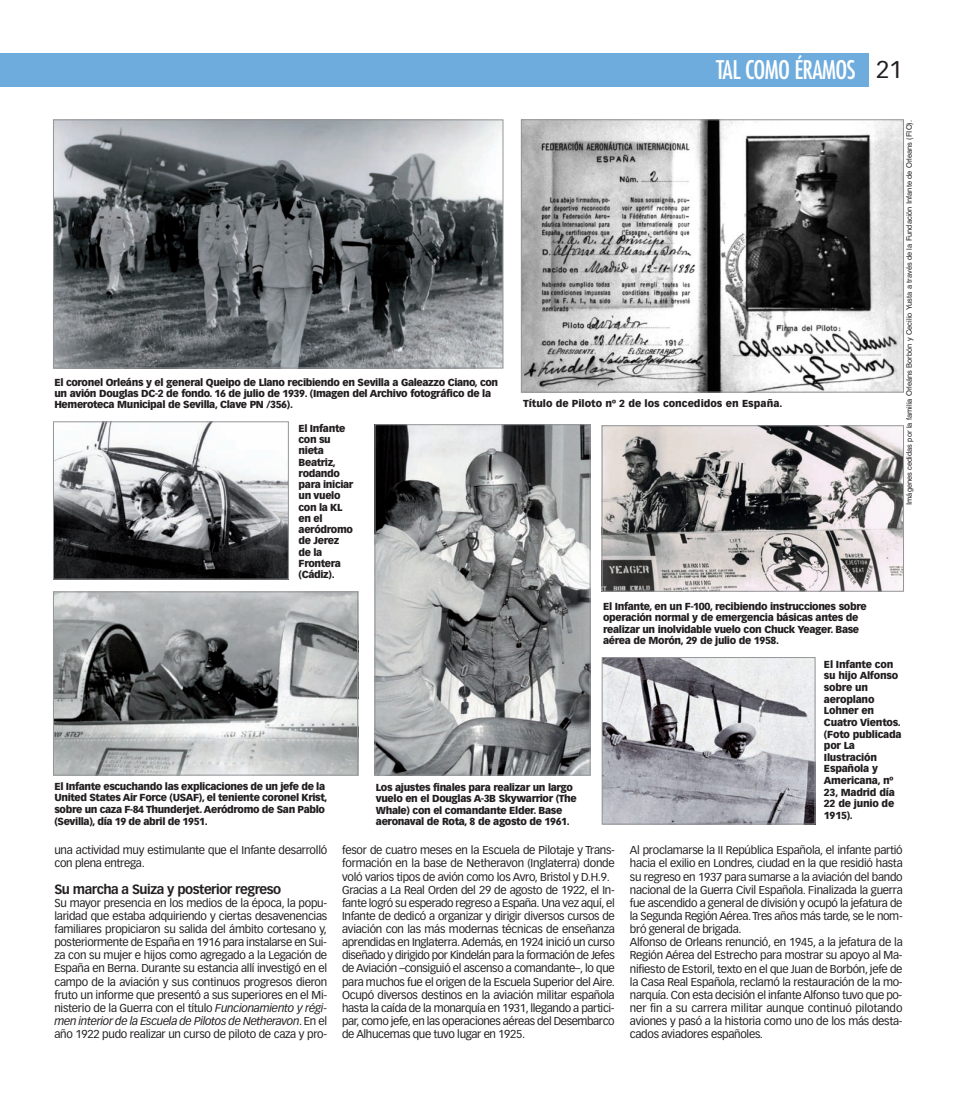
<style>
.page{position:relative;width:957px;height:1099px;background:#fff}
.page>*{position:absolute;margin:0;border:0;box-sizing:border-box;transform-origin:0 0}
.t1{font:condensed 25px "Futura";letter-spacing:-.025em;color:#fff}
.t2{font:700 13.12px "Vectora LH";letter-spacing:-.035em;color:#231f20}
.t3{font:11.25px/13.1px "Vectora LH";letter-spacing:-.02em;color:#231f20}
.t4{font:900 10px/11.2px "Vectora LH";letter-spacing:-.035em;color:#231f20}
.t5{font:900 10px "Vectora LH";color:#231f20}
.t6{font:7.5px "Helvetica";color:#231f20}
.s1{font-family:"Vectora LH";font-stretch:normal;font-size:23.75px;color:#231f20}
.s2{font-style:italic}
</style>
<div class="page">
<img style="left:55px;top:122px;width:446px;height:244px">
<div style="left:53px;top:120px;width:450px;height:248px;border:1px solid #939598"></div>
<img style="left:55px;top:423px;width:232px;height:154px">
<div style="left:53px;top:421px;width:236px;height:158px;border:1px solid #939598"></div>
<img style="left:55px;top:593px;width:301px;height:180px">
<div style="left:53px;top:591px;width:305px;height:184px;border:1px solid #939598"></div>
<img style="left:601px;top:425px;width:301px;height:166px">
<div style="left:602px;top:425px;width:302px;height:166px;border:1px solid #939598"></div>
<img style="left:377px;top:426px;width:211px;height:347px">
<div style="left:375px;top:424px;width:215px;height:351px;border:1px solid #939598"></div>
<div style="left:0;top:53px;width:868px;height:33px;background:#6eacdd"></div>
<img style="left:523px;top:121px;width:379px;height:269px">
<div style="left:521px;top:119px;width:383px;height:273px;border:1px solid #939598"></div>
<img style="left:604px;top:659px;width:209px;height:163px">
<div style="left:602px;top:657px;width:213px;height:167px;border:1px solid #939598"></div>
<p class="t4" style="left:54px;top:377px;width:445px">El coronel Orleáns y el general Queipo de Llano recibiendo en Sevilla a Galeazzo Ciano, con un avión Douglas DC-2 de fondo. 16 de julio de 1939. (Imagen del Archivo fotográfico de la<br>Hemeroteca Municipal de Sevilla, Clave PN /356).</p>
<p class="t4" style="left:299px;top:423px;width:56px">El Infante con su nieta<br>Beatriz, rodando para iniciar un vuelo con la KL en el aeródromo de Jerez de la<br>Frontera (Cádiz).</p>
<h1 class="t1" style="left:716px;top:58px;width:188px">TAL COMO ÉRAMOS <span class="s1">21</span></h1>
<p class="t5" style="left:523px;top:399px;width:261px">Título de Piloto nº 2 de los concedidos en España.</p>
<p class="t6" style="left:906px;top:505px;width:386px;rotate:-90deg">Imágenes cedidas por la familia Orleáns Borbón y Cecilio Yusta a través de la Fundación Infante de Orleans (FIO).</p>
<p class="t4" style="left:54px;top:781px;width:275px;line-height:11.6px">El Infante escuchando las explicaciones de un jefe de la United States Air Force (USAF), el teniente coronel Krist, sobre un caza F-84 Thunderjet. Aeródromo de San Pablo (Sevilla), día 19 de abril de 1951.</p>
<p class="t4" style="left:376px;top:782px;width:202px">Los ajustes finales para realizar un largo vuelo en el Douglas A-3B Skywarrior (The Whale) con el comandante Elder. Base aeronaval de Rota, 8 de agosto de 1961.</p>
<p class="t4" style="left:603px;top:601px;width:265px">El Infante, en un F-100, recibiendo instrucciones sobre operación normal y de emergencia básicas antes de realizar un inolvidable vuelo con Chuck Yeager. Base aérea de Morón, 29 de julio de 1958.</p>
<p class="t4" style="left:824px;top:659px;width:79px;line-height:11.6px">El Infante con su hijo Alfonso sobre un aeroplano<br>Lohner en<br>Cuatro Vientos. (Foto publicada por La<br>Ilustración<br>Española y<br>Americana, nº<br>23, Madrid día<br>22 de junio de<br>1915).</p>
<p class="t3" style="left:54px;top:844px;width:274px">una actividad muy estimulante que el Infante desarrolló con plena entrega.</p>
<p class="t2" style="left:54px;top:883px;width:228px">Su marcha a Suiza y posterior regreso</p>
<p class="t3" style="left:54px;top:896px;width:274px;text-align:justify">Su mayor presencia en los medios de la época, la popu&shy;laridad que estaba adquiriendo y ciertas desavenencias familiares propiciaron su salida del ámbito cortesano y, posteriormente de España en 1916 para instalarse en Sui&shy;za con su mujer e hijos como agregado a la Legación de España en Berna. Durante su estancia allí investigó en el campo de la aviación y sus continuos progresos dieron fruto un informe que presentó a sus superiores en el Mi&shy;nisterio de la Guerra con el título <span class="s2">Funcionamiento y régi&shy;men interior de la Escuela de Pilotos de Netheravon</span>. En el año 1922 pudo realizar un curso de piloto de caza y pro-</p>
<p class="t3" style="left:342px;top:844px;width:274px">fesor de cuatro meses en la Escuela de Pilotaje y Trans&shy;formación en la base de Netheravon (Inglaterra) donde voló varios tipos de avión como los Avro, Bristol y D.H.9.<br>Gracias a La Real Orden del 29 de agosto de 1922, el In&shy;fante logró su esperado regreso a España. Una vez aquí, el Infante de dedicó a organizar y dirigir diversos cursos de aviación con las más modernas técnicas de enseñanza aprendidas en Inglaterra.Además, en 1924 inició un curso diseñado y dirigido por Kindelán para la formación de Jefes de Aviación –consiguió el ascenso a comandante–, lo que para muchos fue el origen de la Escuela Superior del Aire.<br>Ocupó diversos destinos en la aviación militar española hasta la caída de la monarquía en 1931, llegando a partici&shy;par, como jefe, en las operaciones aéreas del Desembarco de Alhucemas que tuvo lugar en 1925.</p>
<p class="t3" style="left:630px;top:844px;width:274px">Al proclamarse la II República Española, el infante partió hacia el exilio en Londres, ciudad en la que residió hasta su regreso en 1937 para sumarse a la aviación del bando nacional de la Guerra Civil Española. Finalizada la guerra fue ascendido a general de división y ocupó la jefatura de la Segunda Región Aérea.Tres años más tarde, se le nom&shy;bró general de brigada.<br>Alfonso de Orleans renunció, en 1945, a la jefatura de la Región Aérea del Estrecho para mostrar su apoyo al Ma&shy;nifiesto de Estoril, texto en el que Juan de Borbón, jefe de la Casa Real Española, reclamó la restauración de la mo&shy;narquía. Con esta decisión el infante Alfonso tuvo que po&shy;ner fin a su carrera militar aunque continuó pilotando aviones y pasó a la historia como uno de los más desta&shy;cados aviadores españoles.</p>
</div>
